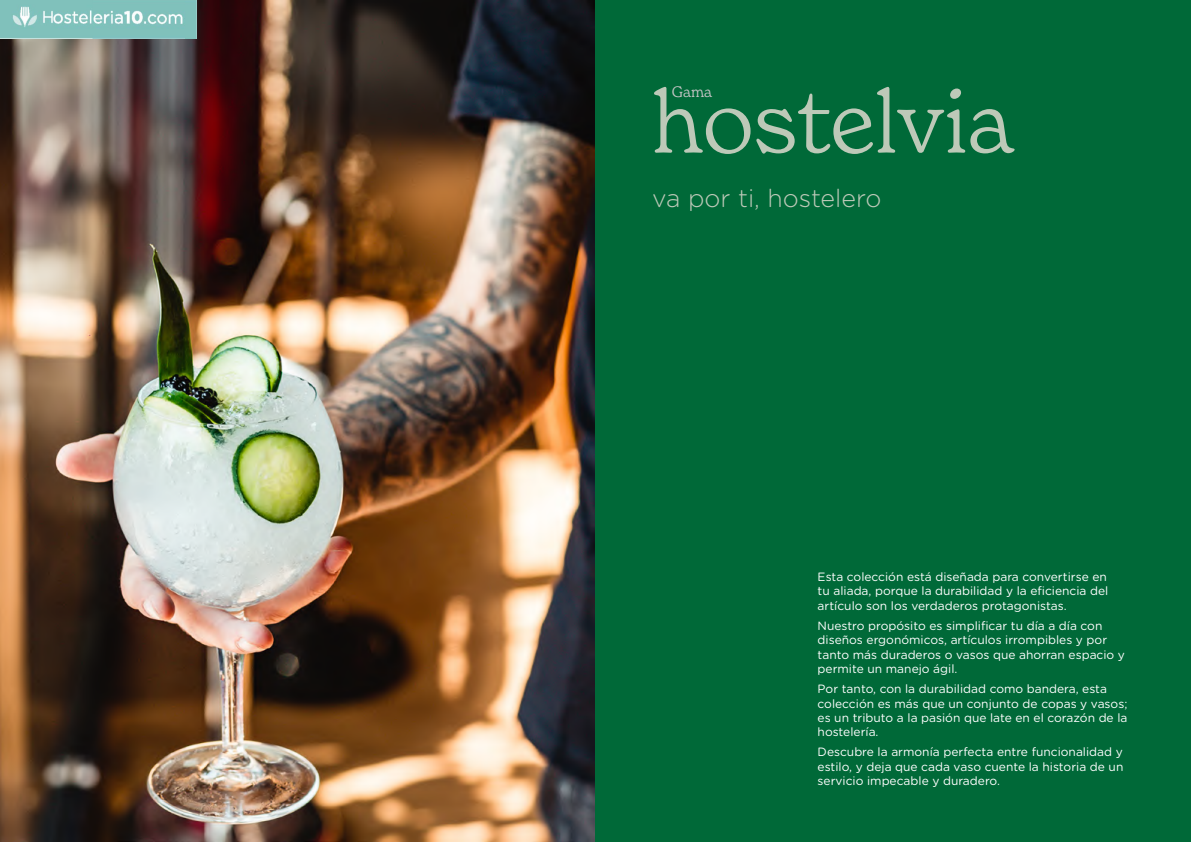
<style>
.page{position:relative;width:1191px;height:842px;background:#fff}
.page>*{position:absolute;margin:0;border:0;box-sizing:border-box;transform-origin:0 0}
.t1{font:300 87px "New Spirit";color:#bdc9b8}
.t2{font:300 25px "Gotham Rounded";color:#bdc9b8}
.t3{font:300 15px "New Spirit";color:#c6c6c6}
.t4{font:12px/14.4px "Gotham Rounded";color:#fff}
</style>
<div class="page">
<img style="left:0;top:0;width:595px;height:842px">
<div style="left:595px;top:0;width:596px;height:842px;background:#006938"></div>
<img style="left:0;top:0;width:196px;height:39px">
<p class="t3" style="left:672px;top:82px;width:42px">Gama</p>
<h1 class="t1" style="left:652px;top:68px;width:363px">hostelvia</h1>
<h2 class="t2" style="left:652px;top:182px;width:231px">va por ti, hostelero</h2>
<p class="t4" style="left:817px;top:569px;width:292px">Esta colección está diseñada para convertirse en tu aliada, porque la durabilidad y la eficiencia del artículo son los verdaderos protagonistas.</p>
<p class="t4" style="left:817px;top:618px;width:309px">Nuestro propósito es simplificar tu día a día con diseños ergonómicos, artículos irrompibles y por tanto más duraderos o vasos que ahorran espacio y permite un manejo ágil.</p>
<p class="t4" style="left:817px;top:681px;width:311px">Por tanto, con la durabilidad como bandera, esta colección es más que un conjunto de copas y vasos; es un tributo a la pasión que late en el corazón de la hostelería.</p>
<p class="t4" style="left:817px;top:744px;width:307px;text-align:justify">Descubre la armonía perfecta entre funcionalidad y estilo, y deja que cada vaso cuente la historia de un servicio impecable y duradero.</p>
</div>
